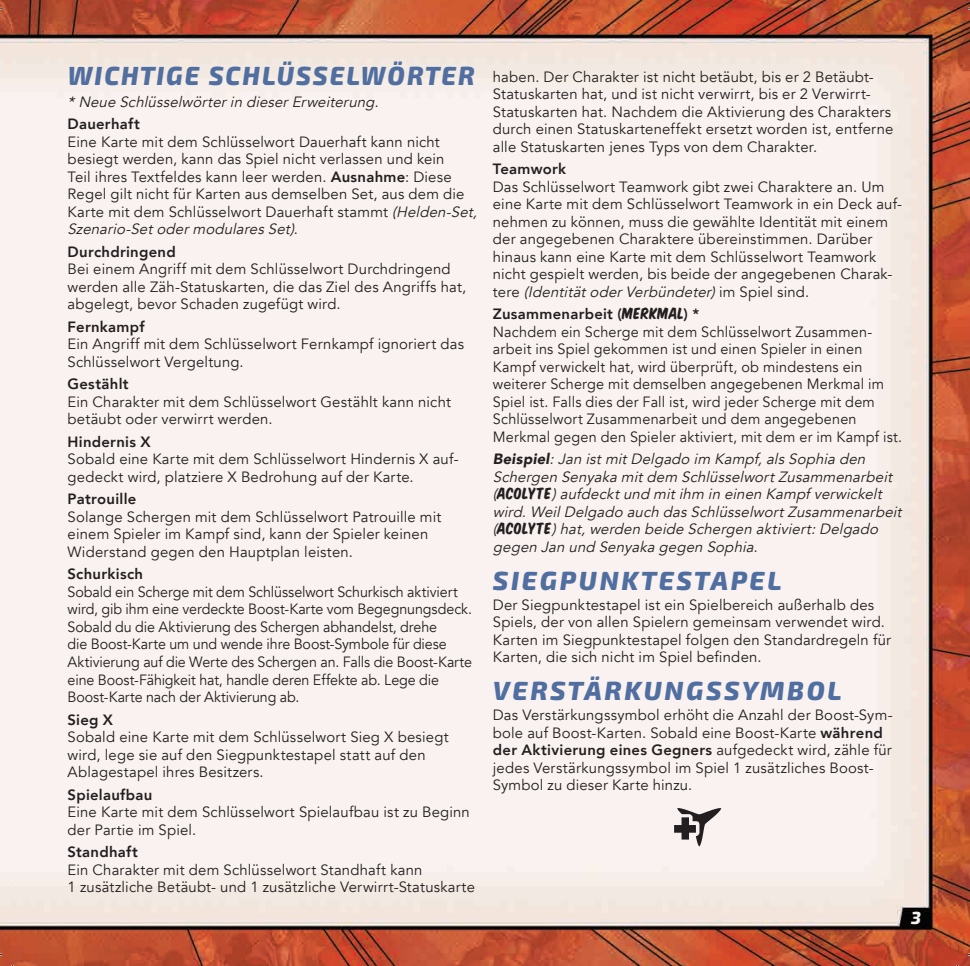
<style>
.page{position:relative;width:970px;height:966px;background:#fff}
.page>*{position:absolute;margin:0;border:0;box-sizing:border-box;transform-origin:0 0}
.t1{font:italic 800 26.25px "Exo 2";letter-spacing:.085em;color:#506ea0}
.t2{font:italic 800 26.25px "Exo 2";letter-spacing:.085em;color:#506ea0;scale:.96 1}
.t3{font:italic 800 17.5px "Exo 2";color:#f8f3f1}
.t4{font:14.88px/17.5px "Avenir";letter-spacing:.015em;color:#231f20}
.t5{font:14.88px/17.5px "Avenir";letter-spacing:-.005em;color:#231f20;scale:.96 1}
.t6{font:italic 14.88px/17.5px "Avenir";color:#231f20}
.t7{font:800 14.88px "Avenir";letter-spacing:.02em;color:#231f20}
.s1{font-weight:800}
.s2{font-style:italic}
.s3{font-family:"Komika Title"}
.s4{font-weight:900}
.s5{font-family:"Komika Title";font-style:normal}
</style>
<div class="page">
<img style="left:0;top:0;width:970px;height:965px">
<div style="left:674px;top:807px;width:47px;height:39px;background:#f9f2f0"></div>
<h1 class="t2" style="left:68px;top:55px;width:425px">WICHTIGE SCHLÜSSELWÖRTER</h1>
<p class="t6" style="left:68px;top:93px;width:316px">*Neue Schlüsselwörterin dieserErweiterung.</p>
<p class="t7" style="left:68px;top:112px;width:74px">Dauerhaft</p>
<p class="t4" style="left:68px;top:133px;width:415px">Eine Karte mit dem Schlüsselwort Dauerhaft kann nicht besiegt werden, kann das Spiel nicht verlassen und kein<br>Teil ihres Textfeldes kann leer werden. <span class="s1">Ausnahme</span>: Diese Regel gilt nicht für Karten aus demselben Set, aus dem die Karte mit dem Schlüsselwort Dauerhaft stammt <span class="s2">(Helden-Set, Szenario-SetodermodularesSet)</span>.</p>
<p class="t7" style="left:68px;top:240px;width:110px">Durchdringend</p>
<p class="t4" style="left:68px;top:261px;width:400px">Bei einem Angriff mit dem Schlüsselwort Durchdringend werden alle Zäh-Statuskarten, die das Ziel des Angriffs hat, abgelegt, bevor Schaden zugefügt wird.</p>
<p class="t7" style="left:68px;top:315px;width:79px">Fernkampf</p>
<p class="t4" style="left:68px;top:335px;width:398px">Ein Angriff mit dem Schlüsselwort Fernkampf ignoriert das<br>Schlüsselwort Vergeltung.</p>
<p class="t7" style="left:68px;top:372px;width:63px">Gestählt</p>
<p class="t4" style="left:68px;top:393px;width:385px">Ein Charakter mit dem Schlüsselwort Gestählt kann nicht betäubt oder verwirrt werden.</p>
<p class="t7" style="left:68px;top:430px;width:84px">Hindernis X</p>
<p class="t4" style="left:68px;top:450px;width:393px">Sobald eine Karte mit dem Schlüsselwort Hindernis X auf&shy;gedeckt wird, platziere X Bedrohung auf der Karte.</p>
<p class="t7" style="left:68px;top:487px;width:70px">Patrouille</p>
<p class="t4" style="left:68px;top:508px;width:375px">Solange Schergen mit dem Schlüsselwort Patrouille mit einem Spieler im Kampf sind, kann der Spieler keinen<br>Widerstand gegen den Hauptplan leisten.</p>
<p class="t7" style="left:68px;top:562px;width:77px">Schurkisch</p>
<p class="t5" style="left:68px;top:583px;width:423px">Sobald ein Scherge mit dem Schlüsselwort Schurkisch aktiviert wird, gib ihm eine verdeckte Boost-Karte vom Begegnungsdeck.<br>Sobald du die Aktivierung des Schergen abhandelst, drehe<br>die Boost-Karte um und wende ihre Boost-Symbole für diese Aktivierung auf die Werte des Schergen an. Falls die Boost-Karte eine Boost-Fähigkeit hat, handle deren Effekte ab. Lege die Boost-Karte nach der Aktivierung ab.</p>
<p class="t7" style="left:68px;top:707px;width:47px">Sieg X</p>
<p class="t4" style="left:68px;top:728px;width:383px">Sobald eine Karte mit dem Schlüsselwort Sieg X besiegt wird, lege sie auf den Siegpunktestapel statt auf den<br>Ablagestapel ihres Besitzers.</p>
<p class="t7" style="left:68px;top:782px;width:86px">Spielaufbau</p>
<p class="t4" style="left:68px;top:803px;width:404px">Eine Karte mit dem Schlüsselwort Spielaufbau ist zu Beginn der Partie im Spiel.</p>
<p class="t7" style="left:68px;top:840px;width:72px">Standhaft</p>
<p class="t4" style="left:68px;top:860px;width:409px">Ein Charakter mit dem Schlüsselwort Standhaft kann<br>1 zusätzliche Betäubt- und 1 zusätzliche Verwirrt-Statuskarte</p>
<p class="t4" style="left:493px;top:68px;width:402px">haben. Der Charakter ist nicht betäubt, bis er 2 Betäubt-Statuskarten hat, und ist nicht verwirrt, bis er 2 Verwirrt-Statuskarten hat. Nachdem die Aktivierung des Charakters durch einen Statuskarteneffekt ersetzt worden ist, entferne alle Statuskarten jenes Typs von dem Charakter.</p>
<p class="t7" style="left:493px;top:157px;width:75px">Teamwork</p>
<p class="t4" style="left:493px;top:178px;width:411px">Das Schlüsselwort Teamwork gibt zwei Charaktere an. Um eine Karte mit dem Schlüsselwort Teamwork in ein Deck auf&shy;nehmen zu können, muss die gewählte Identität mit einem der angegebenen Charaktere übereinstimmen. Darüber hinaus kann eine Karte mit dem Schlüsselwort Teamwork nicht gespielt werden, bis beide der angegebenen Charak-<br>t e r e <span class="s2">(IdentitätoderVerbündeter)</span>i m S p i e l s i n d .</p>
<p class="t4" style="left:493px;top:305px;width:411px"><span class="s1">Zusammenarbeit (</span><span class="s3">MERKMAL</span><span class="s1">) *<br></span>Nachdem ein Scherge mit dem Schlüsselwort Zusammen&shy;arbeit ins Spiel gekommen ist und einen Spieler in einen Kampf verwickelt hat, wird überprüft, ob mindestens ein weiterer Scherge mit demselben angegebenen Merkmal im Spiel ist. Falls dies der Fall ist, wird jeder Scherge mit dem Schlüsselwort Zusammenarbeit und dem angegebenen Merkmal gegen den Spieler aktiviert, mit dem er im Kampf ist.</p>
<p class="t6" style="left:493px;top:450px;width:414px"><span class="s4">B e isp ie l</span> :Jan istmitDelgado im Kampf,alsSophia den Schergen Senyaka mitdem SchlüsselwortZusammenarbeit (<span class="s5">A C O L Y TE</span>)aufdecktund mitihm in einen Kampf verwickelt wird.WeilDelgado auch dasSchlüsselwortZusammenarbeit (<span class="s5">A C O L Y TE</span>)hat,werden beide Schergen aktiviert:Delgado gegen Jan und Senyaka gegen Sophia.</p>
<h1 class="t1" style="left:493px;top:560px;width:290px">SIEGPUNKTESTAPEL</h1>
<p class="t4" style="left:493px;top:596px;width:400px">Der Siegpunktestapel ist ein Spielbereich außerhalb des Spiels, der von allen Spielern gemeinsam verwendet wird.<br>Karten im Siegpunktestapel folgen den Standardregeln für Karten, die sich nicht im Spiel befinden.</p>
<h1 class="t1" style="left:493px;top:670px;width:350px">VERSTÄRKUNGSSYMBOL</h1>
<p class="t4" style="left:493px;top:706px;width:401px">Das Verstärkungssymbol erhöht die Anzahl der Boost-Sym&shy;bole auf Boost-Karten. Sobald eine Boost-Karte <span class="s1">während der Aktivierung eines Gegners</span> aufgedeckt wird, zähle für jedes Verstärkungssymbol im Spiel 1 zusätzliches Boost-Symbol zu dieser Karte hinzu.</p>
<p class="t3" style="left:911px;top:904px;width:11px">3</p>
</div>
